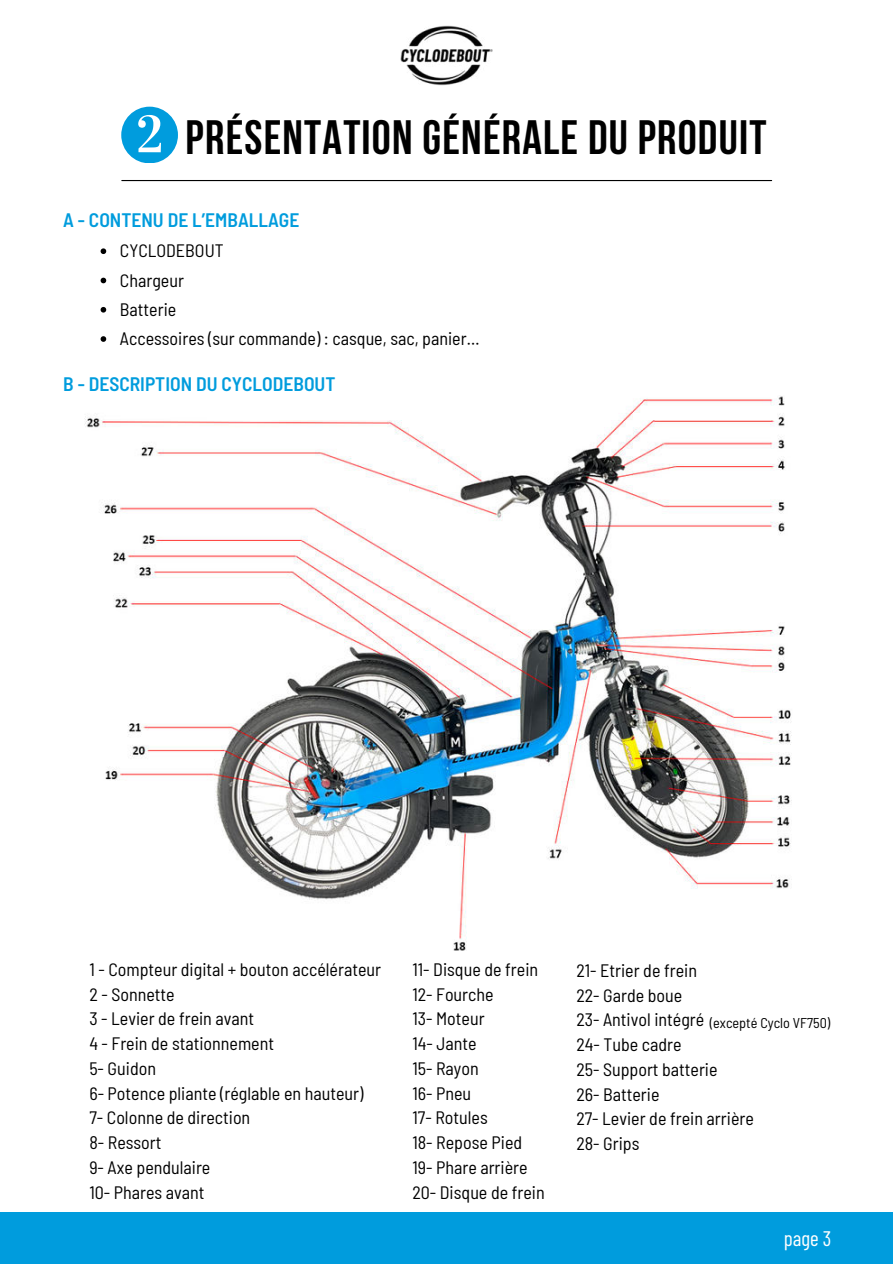
<style>
.page{position:relative;width:893px;height:1264px;background:#fff}
.page>*{position:absolute;margin:0;border:0;box-sizing:border-box;transform-origin:0 0}
.t1{font:700 48px "Bebas Neue";letter-spacing:.025em;color:#000}
.t2{font:21px "Barlow Condensed";color:#fff}
.t3{font:600 semi-condensed 19.5px "Barlow";color:#009cdd}
.t4{font:semi-condensed 18px/24.8px "Barlow";color:#000}
.t5{font:semi-condensed 14.25px "Barlow";color:#000}
</style>
<div class="page">
<div style="left:0;top:1212px;width:892px;height:51px;background:#009cdd"></div>
<img style="left:400px;top:25px;width:93px;height:61px">
<hr style="left:122px;top:180px;width:649px;height:1px;background:#000">
<svg style="left:121px;top:107px;width:56px;height:56px"></svg>
<img style="left:84px;top:396px;width:708px;height:554px">
<svg style="left:101px;top:248px;width:5px;height:6px"></svg>
<svg style="left:101px;top:278px;width:5px;height:5px"></svg>
<svg style="left:101px;top:307px;width:5px;height:5px"></svg>
<svg style="left:101px;top:336px;width:5px;height:6px"></svg>
<h1 class="t1" style="left:186px;top:111px;width:582px">PRÉSENTATION GÉNÉRALE DU PRODUIT</h1>
<p class="t3" style="left:63px;top:205px;width:237px">A - CONTENU DE L’EMBALLAGE</p>
<p class="t4" style="left:120px;top:235px;width:361px;line-height:29.2px">CYCLODEBOUT<br>Chargeur<br>Batterie<br>Accessoires (sur commande) : casque, sac, panier…</p>
<p class="t3" style="left:63px;top:370px;width:274px">B - DESCRIPTION DU CYCLODEBOUT</p>
<p class="t4" style="left:89px;top:955px;width:293px">1 - Compteur digital + bouton accélérateur<br>2 - Sonnette<br>3 - Levier de frein avant<br>4 - Frein de stationnement<br>5- Guidon<br>6- Potence pliante (réglable en hauteur)<br>7- Colonne de direction<br>8- Ressort<br>9- Axe pendulaire<br>10- Phares avant</p>
<p class="t4" style="left:412px;top:955px;width:134px">11- Disque de frein<br>12- Fourche<br>13- Moteur<br>14- Jante<br>15- Rayon<br>16- Pneu<br>17- Rotules<br>18- Repose Pied<br>19- Phare arrière<br>20- Disque de frein</p>
<p class="t4" style="left:576px;top:956px;width:179px">21- Etrier de frein<br>22- Garde boue<br>23- Antivol intégré<br>24- Tube cadre<br>25- Support batterie<br>26- Batterie<br>27- Levier de frein arrière<br>28- Grips</p>
<p class="t5" style="left:709px;top:1012px;width:122px">(excepté Cyclo VF750)</p>
<p class="t2" style="left:783px;top:1223px;width:49px">page 3</p>
</div>
